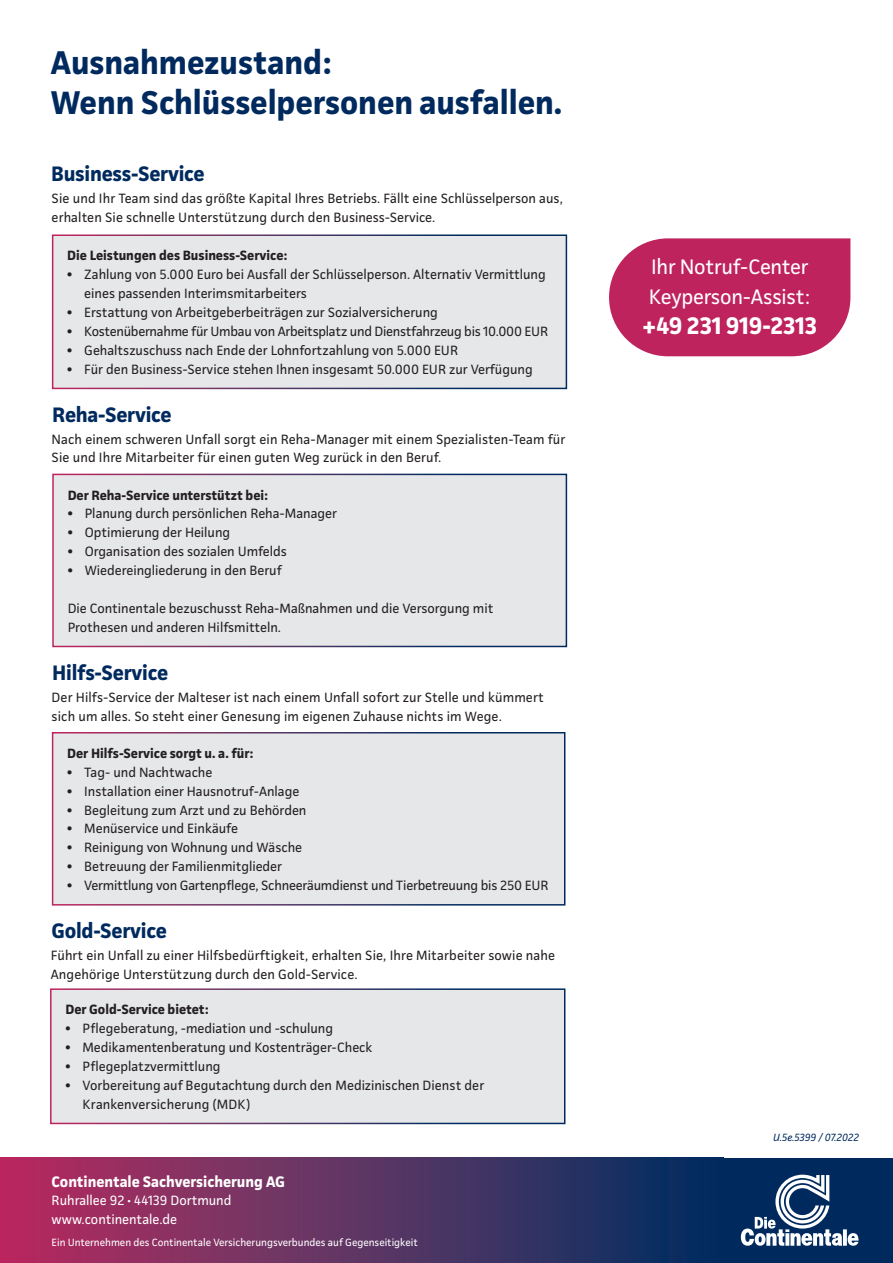
<style>
.page{position:relative;width:893px;height:1263px;background:#fff}
.page>*{position:absolute;margin:0;border:0;box-sizing:border-box;transform-origin:0 0}
.t1{font:700 33px/39.6px "Continentale Pro";color:#002a5e}
.t2{font:700 24px "Continentale Pro";letter-spacing:-.01em;color:#fff}
.t3{font:700 21px "Continentale Pro";letter-spacing:-.01em;color:#002a5e}
.t4{font:21px/30px "Continentale Pro";letter-spacing:-.01em;color:#fff}
.t5{font:700 15.3px "Continentale Pro";color:#fff}
.t6{font:13.5px/18.9px "Continentale Pro";color:#231f20}
.t7{font:700 13.5px "Continentale Pro";color:#231f20}
.t8{font:13.5px "Continentale Pro";letter-spacing:-.02em;color:#231f20}
.t9{font:13.5px/18.9px "Continentale Pro";color:#fff}
.t10{font:10.5px "Continentale Pro";color:#fff}
.t11{font:italic 10.5px "Continentale Pro";letter-spacing:-.005em;color:#002a5e}
.s1{font-weight:700}
</style>
<div class="page">
<div style="left:0;top:1158px;width:724px;height:105px;background:linear-gradient(to right,#b93062,#003262)"></div>
<div style="left:724px;top:1158px;width:169px;height:105px;background:#002a5e"></div>
<svg style="left:741px;top:1175px;width:117px;height:71px"></svg>
<div style="left:53px;top:474px;width:513px;height:172px;background:#e6e7e9"></div>
<div style="left:52px;top:474px;width:515px;height:173px;border:2px solid #fff"></div>
<div style="left:53px;top:733px;width:512px;height:172px;background:#e6e7e9"></div>
<div style="left:52px;top:732px;width:513px;height:173px;border:2px solid #fff"></div>
<div style="left:51px;top:989px;width:514px;height:134px;background:#e6e7e9"></div>
<div style="left:50px;top:988px;width:515px;height:136px;border:2px solid #fff"></div>
<div style="left:53px;top:235px;width:513px;height:153px;background:#e6e7e9"></div>
<div style="left:52px;top:234px;width:515px;height:155px;border:2px solid #fff"></div>
<svg style="left:609px;top:238px;width:241px;height:118px;background:#c43469"></svg>
<h1 class="t1" style="left:51px;top:42px;width:513px">Ausnahmezustand:<br>Wenn Schlüsselpersonen ausfallen.</h1>
<h3 class="t3" style="left:51px;top:161px;width:155px">Business-Service</h3>
<p class="t6" style="left:52px;top:189px;width:513px">Sie und Ihr Team sind das größte Kapital Ihres Betriebs. Fällt eine Schlüsselperson aus, erhalten Sie schnelle Unterstützung durch den Business-Service.</p>
<p class="t7" style="left:67px;top:247px;width:222px">Die Leistungen des Business-Service:</p>
<p class="t6" style="left:84px;top:265px;width:463px;text-indent:-17px"><span class="s1">•</span> Zahlung von 5.000 Euro bei Ausfall der Schlüsselperson. Alternativ Vermittlung eines passenden Interimsmitarbeiters</p>
<p class="t6" style="left:67px;top:303px;width:372px"><span class="s1">•</span> Erstattung von Arbeitgeberbeiträgen zur Sozialversicherung</p>
<p class="t8" style="left:67px;top:323px;width:482px"><span class="s1">•</span> Kostenübernahme für Umbau von Arbeitsplatz und Dienstfahrzeug bis 10.000 EUR</p>
<p class="t6" style="left:67px;top:341px;width:392px"><span class="s1">•</span> Gehaltszuschuss nach Ende der Lohnfortzahlung von 5.000 EUR</p>
<p class="t6" style="left:67px;top:360px;width:467px"><span class="s1">•</span> Für den Business-Service stehen Ihnen insgesamt 50.000 EUR zur Verfügung</p>
<h3 class="t3" style="left:52px;top:401px;width:121px">Reha-Service</h3>
<p class="t6" style="left:52px;top:429px;width:515px">Nach einem schweren Unfall sorgt ein Reha-Manager mit einem Spezialisten-Team für<br>Sie und Ihre Mitarbeiter für einen guten Weg zurück in den Beruf.</p>
<p class="t7" style="left:68px;top:486px;width:202px">Der Reha-Service unterstützt bei:</p>
<p class="t6" style="left:68px;top:504px;width:271px"><span class="s1">•</span> Planung durch persönlichen Reha-Manager</p>
<p class="t6" style="left:68px;top:523px;width:164px"><span class="s1">•</span> Optimierung der Heilung</p>
<p class="t6" style="left:68px;top:542px;width:221px"><span class="s1">•</span> Organisation des sozialen Umfelds</p>
<p class="t6" style="left:68px;top:561px;width:216px"><span class="s1">•</span> Wiedereingliederung in den Beruf</p>
<p class="t6" style="left:68px;top:599px;width:427px">Die Continentale bezuschusst Reha-Maßnahmen und die Versorgung mit<br>Prothesen und anderen Hilfsmitteln.</p>
<h3 class="t3" style="left:52px;top:660px;width:117px">Hilfs-Service</h3>
<p class="t6" style="left:52px;top:688px;width:494px">Der Hilfs-Service der Malteser ist nach einem Unfall sofort zur Stelle und kümmert sich um alles. So steht einer Genesung im eigenen Zuhause nichts im Wege.</p>
<p class="t7" style="left:67px;top:745px;width:188px">Der Hilfs-Service sorgt u. a. für:</p>
<p class="t6" style="left:67px;top:762px;width:147px"><span class="s1">•</span> Tag- und Nachtwache</p>
<p class="t6" style="left:67px;top:781px;width:234px"><span class="s1">•</span> Installation einer Hausnotruf-Anlage</p>
<p class="t6" style="left:67px;top:800px;width:241px"><span class="s1">•</span> Begleitung zum Arzt und zu Behörden</p>
<p class="t6" style="left:67px;top:819px;width:172px"><span class="s1">•</span> Menüservice und Einkäufe</p>
<p class="t6" style="left:67px;top:838px;width:236px"><span class="s1">•</span> Reinigung von Wohnung und Wäsche</p>
<p class="t6" style="left:67px;top:857px;width:216px"><span class="s1">•</span> Betreuung der Familienmitglieder</p>
<p class="t6" style="left:67px;top:876px;width:483px"><span class="s1">•</span> Vermittlung von Gartenpflege, Schneeräumdienst und Tierbetreuung bis 250 EUR</p>
<h3 class="t3" style="left:51px;top:918px;width:117px">Gold-Service</h3>
<p class="t6" style="left:51px;top:946px;width:506px">Führt ein Unfall zu einer Hilfsbedürftigkeit, erhalten Sie, Ihre Mitarbeiter sowie nahe<br>Angehörige Unterstützung durch den Gold-Service.</p>
<p class="t7" style="left:65px;top:1001px;width:145px">Der Gold-Service bietet:</p>
<p class="t6" style="left:65px;top:1019px;width:269px"><span class="s1">•</span> Pflegeberatung, -mediation und -schulung</p>
<p class="t6" style="left:65px;top:1038px;width:309px"><span class="s1">•</span> Medikamentenberatung und Kostenträger-Check</p>
<p class="t6" style="left:65px;top:1057px;width:157px"><span class="s1">•</span> Pflegeplatzvermittlung</p>
<p class="t6" style="left:82px;top:1076px;width:403px;text-indent:-17px"><span class="s1">•</span> Vorbereitung auf Begutachtung durch den Medizinischen Dienst der<br>Krankenversicherung (MDK)</p>
<p class="t5" style="left:52px;top:1172px;width:235px">Continentale Sachversicherung AG</p>
<p class="t9" style="left:52px;top:1191px;width:181px">Ruhrallee 92 <span class="s1">·</span> 44139 Dortmund www.continentale.de</p>
<p class="t10" style="left:52px;top:1236px;width:368px">Ein Unternehmen des Continentale Versicherungsverbundes auf Gegenseitigkeit</p>
<h3 class="t4" style="left:649px;top:251px;width:163px">Ihr Notruf-Center<br>Keyperson-Assist:</h3>
<h2 class="t2" style="left:643px;top:311px;width:176px">+49 231 919-2313</h2>
<p class="t11" style="left:773px;top:1131px;width:87px">U.5e.5399 / 07.2022</p>
</div>
